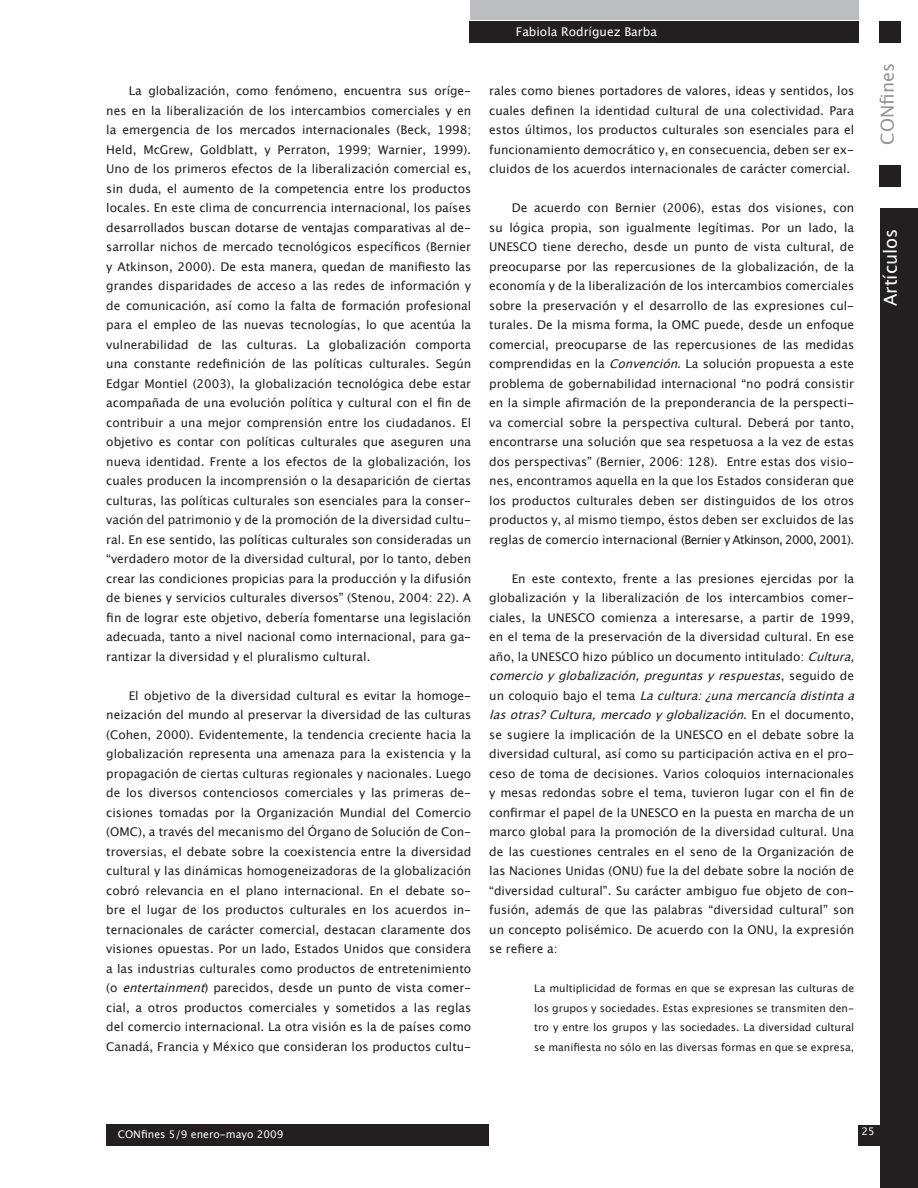
<style>
.page{position:relative;width:918px;height:1188px;background:#fff}
.page>*{position:absolute;margin:0;border:0;box-sizing:border-box;transform-origin:0 0}
.t1{font:18px "Lucida Grande";color:#fff}
.t2{font:18px "Lucida Grande";color:#939598}
.ARTICULO_Parrafo_nor{font:12px/19.5px "Lucida Grande";color:#231f20;text-align:justify}
.t3{font:12px "Lucida Grande";color:#fff}
.ARTICULO_Cita_de_par{font:10.5px/19.5px "Lucida Grande";color:#231f20;text-align:justify}
.t4{font:10.5px "Lucida Grande";color:#fdfdfd}
.s1{font-style:italic}
</style>
<div class="page">
<div style="left:106px;top:1124px;width:383px;height:21px;background:#231f20"></div>
<div style="left:880px;top:208px;width:38px;height:980px;background:#231f20"></div>
<div style="left:469px;top:21px;width:389px;height:21px;background:#231f20"></div>
<div style="left:470px;top:0;width:388px;height:19px;background:#bcbdc0"></div>
<div style="left:879px;top:21px;width:22px;height:21px;background:#231f20"></div>
<div style="left:879px;top:166px;width:22px;height:21px;background:#231f20"></div>
<div style="left:858px;top:1125px;width:42px;height:20px;background:#231f20"></div>
<p class="t3" style="left:516px;top:24px;width:143px">Fabiola Rodríguez Barba</p>
<p class="ARTICULO_Parrafo_nor" style="left:106px;top:81px;width:366px;text-indent:23px">La globalización, como fenómeno, encuentra sus oríge&shy;nes en la liberalización de los intercambios comerciales y en la emergencia de los mercados internacionales (Beck, 1998; Held, McGrew, Goldblatt, y Perraton, 1999; Warnier, 1999).<br>Uno de los primeros efectos de la liberalización comercial es, sin duda, el aumento de la competencia entre los productos locales. En este clima de concurrencia internacional, los países desarrollados buscan dotarse de ventajas comparativas al de&shy;sarrollar nichos de mercado tecnológicos específicos (Bernier y Atkinson, 2000). De esta manera, quedan de manifiesto las grandes disparidades de acceso a las redes de información y de comunicación, así como la falta de formación profesional para el empleo de las nuevas tecnologías, lo que acentúa la vulnerabilidad de las culturas. La globalización comporta una constante redefinición de las políticas culturales. Según Edgar Montiel (2003), la globalización tecnológica debe estar acompañada de una evolución política y cultural con el fin de contribuir a una mejor comprensión entre los ciudadanos. El objetivo es contar con políticas culturales que aseguren una nueva identidad. Frente a los efectos de la globalización, los cuales producen la incomprensión o la desaparición de ciertas culturas, las políticas culturales son esenciales para la conser&shy;vación del patrimonio y de la promoción de la diversidad cultu&shy;ral. En ese sentido, las políticas culturales son consideradas un “verdadero motor de la diversidad cultural, por lo tanto, deben crear las condiciones propicias para la producción y la difusión de bienes y servicios culturales diversos” (Stenou, 2004: 22). A fin de lograr este objetivo, debería fomentarse una legislación adecuada, tanto a nivel nacional como internacional, para ga&shy;rantizar la diversidad y el pluralismo cultural.</p>
<p class="ARTICULO_Parrafo_nor" style="left:106px;top:686px;width:366px;text-indent:23px">El objetivo de la diversidad cultural es evitar la homoge&shy;neización del mundo al preservar la diversidad de las culturas (Cohen, 2000). Evidentemente, la tendencia creciente hacia la globalización representa una amenaza para la existencia y la propagación de ciertas culturas regionales y nacionales. Luego de los diversos contenciosos comerciales y las primeras de&shy;cisiones tomadas por la Organización Mundial del Comercio (OMC), a través del mecanismo del Órgano de Solución de Con&shy;troversias, el debate sobre la coexistencia entre la diversidad cultural y las dinámicas homogeneizadoras de la globalización cobró relevancia en el plano internacional. En el debate so&shy;bre el lugar de los productos culturales en los acuerdos in&shy;ternacionales de carácter comercial, destacan claramente dos visiones opuestas. Por un lado, Estados Unidos que considera a las industrias culturales como productos de entretenimiento (o <span class="s1">entertainment</span>) parecidos, desde un punto de vista comer&shy;cial, a otros productos comerciales y sometidos a las reglas del comercio internacional. La otra visión es la de países como Canadá, Francia y México que consideran los productos cultu-</p>
<p class="ARTICULO_Parrafo_nor" style="left:489px;top:81px;width:366px">rales como bienes portadores de valores, ideas y sentidos, los cuales definen la identidad cultural de una colectividad. Para estos últimos, los productos culturales son esenciales para el funcionamiento democrático y, en consecuencia, deben ser ex&shy;cluidos de los acuerdos internacionales de carácter comercial.</p>
<p class="ARTICULO_Parrafo_nor" style="left:489px;top:198px;width:366px;text-indent:23px">De acuerdo con Bernier (2006), estas dos visiones, con su lógica propia, son igualmente legítimas. Por un lado, la UNESCO tiene derecho, desde un punto de vista cultural, de preocuparse por las repercusiones de la globalización, de la economía y de la liberalización de los intercambios comerciales sobre la preservación y el desarrollo de las expresiones cul&shy;turales. De la misma forma, la OMC puede, desde un enfoque comercial, preocuparse de las repercusiones de las medidas comprendidas en la <span class="s1">Convención</span>. La solución propuesta a este problema de gobernabilidad internacional “no podrá consistir en la simple afirmación de la preponderancia de la perspecti&shy;va comercial sobre la perspectiva cultural. Deberá por tanto, encontrarse una solución que sea respetuosa a la vez de estas dos perspectivas” (Bernier, 2006: 128). Entre estas dos visio&shy;nes, encontramos aquella en la que los Estados consideran que los productos culturales deben ser distinguidos de los otros productos y, al mismo tiempo, éstos deben ser excluidos de las reglas de comercio internacional (Bernier y Atkinson, 2000, 2001).</p>
<p class="ARTICULO_Parrafo_nor" style="left:489px;top:569px;width:373px;text-align:left;text-indent:23px">En este contexto, frente a las presiones ejercidas por la globalización y la liberalización de los intercambios comer&shy;ciales, la UNESCO comienza a interesarse, a partir de 1999, en el tema de la preservación de la diversidad cultural. En ese año, la UNESCO hizo público un documento intitulado: <span class="s1">Cultura, comercioyglobalización,preguntasyrespuestas</span>, s e g u i d o d e u n c o l o q u i o b aj o e l t e m a <span class="s1">Lacultura:¿unamercancíadistintaa lasotras?Cultura,mercadoyglobalización</span>. E n e l d o c u m e n t o , se sugiere la implicación de la UNESCO en el debate sobre la diversidad cultural, así como su participación activa en el pro&shy;ceso de toma de decisiones. Varios coloquios internacionales y mesas redondas sobre el tema, tuvieron lugar con el fin de confirmar el papel de la UNESCO en la puesta en marcha de un marco global para la promoción de la diversidad cultural. Una de las cuestiones centrales en el seno de la Organización de las Naciones Unidas (ONU) fue la del debate sobre la noción de “diversidad cultural”. Su carácter ambiguo fue objeto de con&shy;fusión, además de que las palabras “diversidad cultural” son un concepto polisémico. De acuerdo con la ONU, la expresión se refiere a:</p>
<p class="ARTICULO_Cita_de_par" style="left:534px;top:979px;width:321px">La multiplicidad de formas en que se expresan las culturas de los grupos y sociedades. Estas expresiones se transmiten den&shy;tro y entre los grupos y las sociedades. La diversidad cultural se manifiesta no sólo en las diversas formas en que se expresa,</p>
<h1 class="t2" style="left:877px;top:145px;width:83px;rotate:-90deg">CONfines</h1>
<h1 class="t1" style="left:880px;top:306px;width:79px;rotate:-90deg">Artículos</h1>
<p class="t4" style="left:118px;top:1129px;width:167px">CONfines 5/9 enero-mayo 2009</p>
<p class="t4" style="left:862px;top:1126px;width:15px">25</p>
</div>
